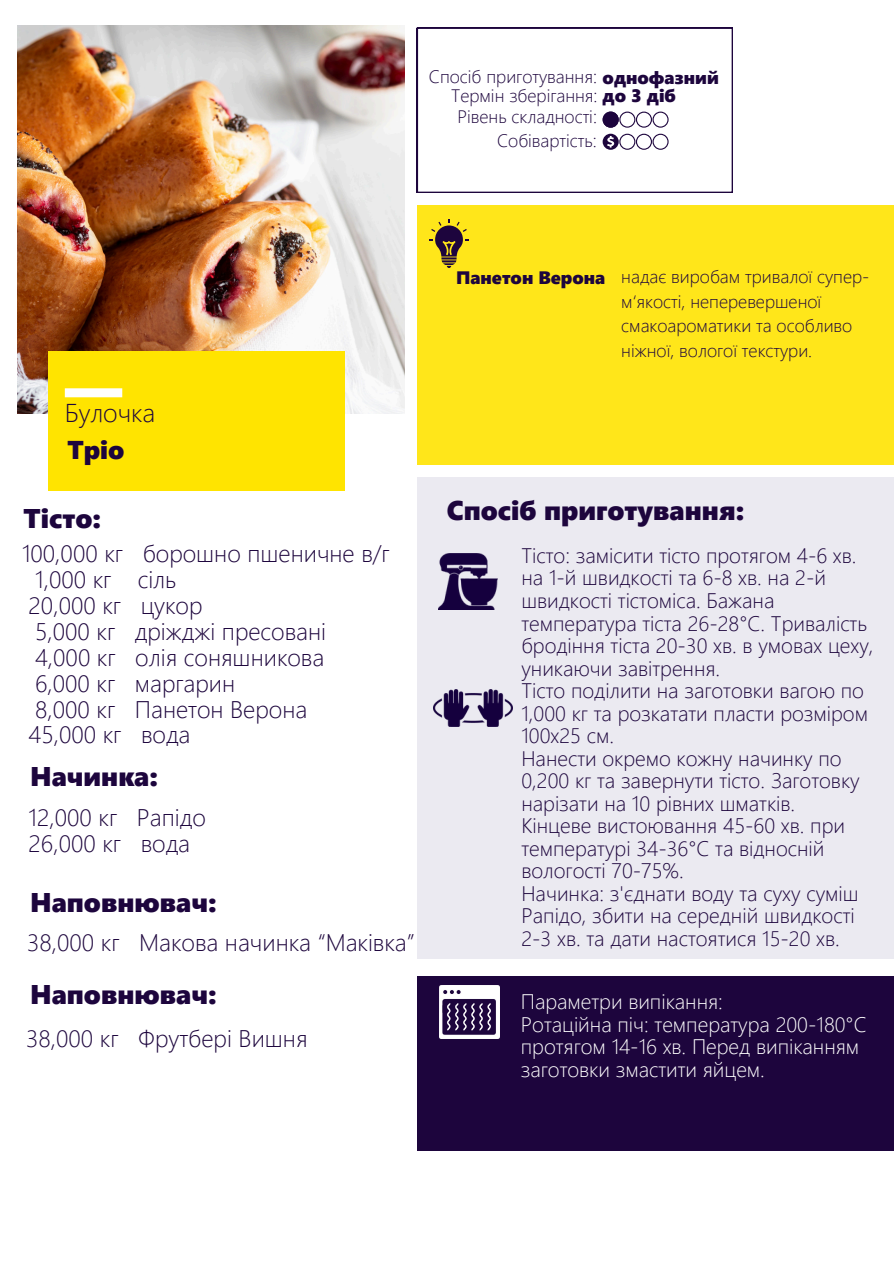
<style>
.page{position:relative;width:894px;height:1264px;background:#fff}
.page>*{position:absolute;margin:0;border:0;box-sizing:border-box;transform-origin:0 0}
.t1{font:27px "Segoe UI Black";color:#1d053d}
.t2{font:300 25.8px "Segoe UI";color:#1d053d}
.t3{font:25.8px "Segoe UI Black";color:#1d053d}
.t4{font:300 24px/26px "Segoe UI";color:#1d053d}
.t5{font:300 21px/22.5px "Segoe UI";color:#1d053d}
.t6{font:300 21px/22.5px "Segoe UI";color:#fff}
.t7{font:300 18px/24.8px "Segoe UI";color:#1d053d}
.t8{font:18px "Segoe UI Black";color:#1d053d}
.s1{font-family:"Segoe UI Black";font-weight:400}
</style>
<div class="page">
<div style="left:417px;top:476px;width:476px;height:482px;background:#ebeaf1"></div>
<img style="left:17px;top:26px;width:387px;height:387px">
<div style="left:417px;top:975px;width:476px;height:175px;background:#1d053d"></div>
<div style="left:48px;top:351px;width:296px;height:139px;background:#ffe400"></div>
<div style="left:65px;top:388px;width:57px;height:9px;background:#fff"></div>
<img style="left:438px;top:553px;width:60px;height:56px">
<img style="left:439px;top:985px;width:60px;height:53px">
<svg style="left:417px;top:28px;width:315px;height:165px"></svg>
<svg style="left:418px;top:29px;width:313px;height:162px"></svg>
<img style="left:433px;top:689px;width:79px;height:37px">
<div style="left:417px;top:205px;width:476px;height:259px;background:#ffe61a"></div>
<svg style="left:429px;top:219px;width:40px;height:49px"></svg>
<h3 class="t7" style="left:429px;top:63px;width:291px">Спосіб приготування: <span class="s1">однофазний</span></h3>
<h3 class="t7" style="left:451px;top:82px;width:226px">Термін зберігання: <span class="s1">до 3 діб</span></h3>
<h1 class="t7" style="left:457px;top:103px;width:141px">Рівень складності:</h1>
<h1 class="t7" style="left:497px;top:127px;width:101px">Собівартість:</h1>
<h5 class="t2" style="left:65px;top:394px;width:92px">Булочка</h5>
<h5 class="t3" style="left:67px;top:431px;width:59px">Тріо</h5>
<h3 class="t1" style="left:24px;top:499px;width:79px">Тісто:</h3>
<p class="t4" style="left:22px;top:539px;width:369px">100,000 кг борошно пшеничне в/г<br>1,000 кг сіль<br>20,000 кг цукор<br>5,000 кг дріжджі пресовані<br>4,000 кг олія соняшникова<br>6,000 кг маргарин<br>8,000 кг Панетон Верона<br>45,000 кг вода</p>
<p class="t1" style="left:30px;top:757px;width:129px">Начинка:</p>
<p class="t4" style="left:29px;top:803px;width:179px">12,000 кг Рапідо<br>26,000 кг вода</p>
<p class="t1" style="left:30px;top:882px;width:188px">Наповнювач:</p>
<h5 class="t4" style="left:27px;top:928px;width:389px">38,000 кг Макова начинка “Маківка”</h5>
<h1 class="t1" style="left:30px;top:975px;width:188px">Наповнювач:</h1>
<p class="t4" style="left:26px;top:1024px;width:283px">38,000 кг Фрутбері Вишня</p>
<p class="t8" style="left:456px;top:265px;width:151px">Панетон Верона</p>
<p class="t7" style="left:621px;top:263px;width:249px">надає виробам тривалої супер&shy;м‘якості, неперевершеної смакоароматики та особливо ніжної, вологої текстури.</p>
<p class="t1" style="left:446px;top:491px;width:299px">Спосіб приготування:</p>
<p class="t5" style="left:521px;top:543px;width:353px">Тісто: замісити тісто протягом 4-6 хв. на 1-й швидкості та 6-8 хв. на 2-й швидкості тістоміса. Бажана температура тіста 26-28°С. Тривалість бродіння тіста 20-30 хв. в умовах цеху, уникаючи завітрення.<br>Тісто поділити на заготовки вагою по<br>1,000 кг та розкатати пласти розміром<br>100х25 см.<br>Нанести окремо кожну начинку по<br>0,200 кг та завернути тісто. Заготовку нарізати на 10 рівних шматків.<br>Кінцеве вистоювання 45-60 хв. при температурі 34-36°С та відносній вологості 70-75%.<br>Начинка: з'єднати воду та суху суміш<br>Рапідо, збити на середній швидкості<br>2-3 хв. та дати настоятися 15-20 хв.</p>
<p class="t6" style="left:520px;top:989px;width:347px">Параметри випікання:<br>Ротаційна піч: температура 200-180°C протягом 14-16 хв. Перед випіканням заготовки змастити яйцем.</p>
</div>
